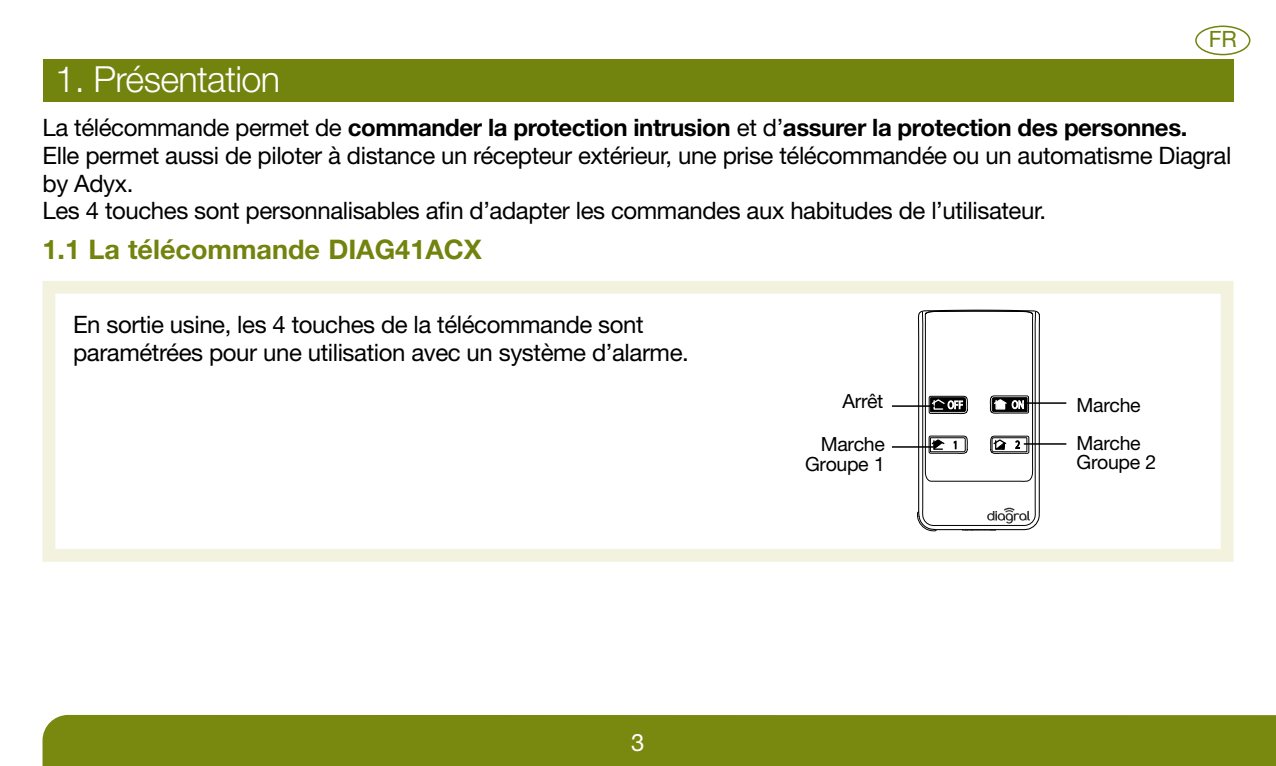
<style>
.page{position:relative;width:1276px;height:766px;background:#fff}
.page>*{position:absolute;margin:0;border:0;box-sizing:border-box;transform-origin:0 0}
.t1{font:300 36px "Helvetica Neue LT Com";letter-spacing:-.015em;color:#fff}
.t2{font:700 27px "Helvetica Neue LT Com";color:#72830e}
.t3{font:24px/27.6px "Helvetica Neue LT Com";letter-spacing:-.015em;color:#000}
.t4{font:24px "Helvetica Neue LT Com";color:#fff}
.t5{font:22.5px "Helvetica Neue LT Com";color:#72830e}
.t6{font:19.5px/42.6px "Helvetica Neue LT Com";letter-spacing:-.015em;color:#000;text-align:right}
.s1{font-weight:700}
</style>
<div class="page">
<div style="left:43px;top:714px;width:1232px;height:51px;background:#79880e"></div>
<div style="left:1195px;top:26px;width:55px;height:29px;border:3px solid #72830e;border-radius:50%"></div>
<div style="left:43px;top:60px;width:1190px;height:42px;background:#72830e"></div>
<div style="left:43px;top:281px;width:1190px;height:280px;border:13px solid #f2f2df"></div>
<svg style="left:917px;top:309px;width:123px;height:222px"></svg>
<hr style="left:892px;top:405px;width:42px;height:2px;background:#000">
<hr style="left:892px;top:446px;width:42px;height:1px;background:#000">
<hr style="left:1023px;top:402px;width:43px;height:2px;background:#000">
<hr style="left:1023px;top:443px;width:43px;height:1px;background:#000">
<h1 class="t1" style="left:55px;top:65px;width:226px">1. Présentation</h1>
<p class="t5" style="left:1208px;top:31px;width:30px">FR</p>
<p class="t3" style="left:43px;top:116px;width:1190px">La télécommande permet de <span class="s1">commander la protection intrusion</span> et d’<span class="s1">assurer la protection des personnes.<br></span>Elle permet aussi de piloter à distance un récepteur extérieur, une prise télécommandée ou un automatisme Diagral by Adyx.<br>Les 4 touches sont personnalisables afin d’adapter les commandes aux habitudes de l’utilisateur.</p>
<p class="t2" style="left:43px;top:239px;width:441px">1.1 La télécommande DIAG41ACX</p>
<p class="t3" style="left:73px;top:313px;width:617px">En sortie usine, les 4 touches de la télécommande sont paramétrées pour une utilisation avec un système d’alarme.</p>
<p class="t4" style="left:631px;top:733px;width:15px">3</p>
<p class="t6" style="left:821px;top:382px;width:66px">Arrêt<br>Marche</p>
<p class="t6" style="left:805px;top:444px;width:81px">Groupe 1</p>
<p class="t6" style="left:1076px;top:388px;width:66px;line-height:37.5px;text-align:left">Marche<br>Marche</p>
<p class="t6" style="left:1076px;top:442px;width:81px">Groupe 2</p>
</div>
